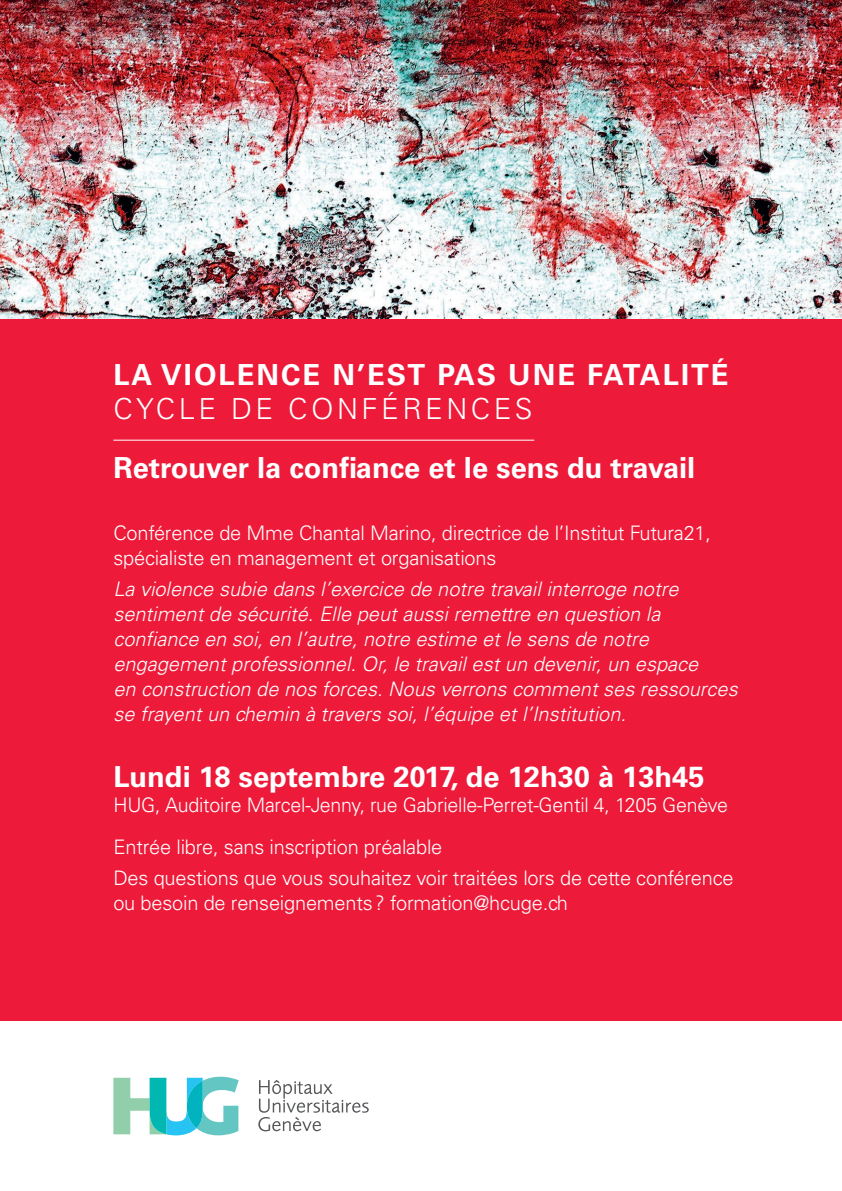
<style>
.page{position:relative;width:842px;height:1191px;background:#fff}
.page>*{position:absolute;margin:0;border:0;box-sizing:border-box;transform-origin:0 0}
.t1{font:700 29px "Univers LT Std";color:#fff}
.t2{font:700 29px "Univers LT Std";letter-spacing:.07em;color:#fff}
.t3{font:300 29px "Univers LT Std";letter-spacing:.12em;color:#fff}
.t4{font:italic 300 20px/25px "Univers LT Std";color:#fff}
.t5{font:300 20px/25px "Univers LT Std";letter-spacing:-.01em;color:#fff}
</style>
<div class="page">
<div style="left:0;top:0;width:842px;height:1020px;background:#ed1a3a"></div>
<svg style="left:113px;top:1076px;width:126px;height:59px"></svg>
<svg style="left:258px;top:1080px;width:111px;height:51px"></svg>
<hr style="left:113px;top:440px;width:421px;height:1px;background:#fff">
<img style="left:0;top:0;width:842px;height:318px">
<h1 class="t2" style="left:113px;top:357px;width:617px">LA VIOLENCE N’EST PAS UNE FATALITÉ</h1>
<h1 class="t3" style="left:113px;top:391px;width:421px">CYCLE DE CONFÉRENCES</h1>
<h1 class="t1" style="left:113px;top:451px;width:583px">Retrouver la confiance et le sens du travail</h1>
<p class="t5" style="left:113px;top:521px;width:599px">Conférence de Mme Chantal Marino, directrice de l’Institut Futura21, spécialiste en management et organisations</p>
<p class="t4" style="left:113px;top:577px;width:626px">La violence subie dans l’exercice de notre travail interroge notre sentiment de sécurité. Elle peut aussi remettre en question la confiance en soi, en l’autre, notre estime et le sens de notre engagement professionnel. Or, le travail est un devenir, un espace<br>en construction de nos forces. Nous verrons comment ses ressources se frayent un chemin à travers soi, l’équipe et l’Institution.</p>
<h1 class="t1" style="left:113px;top:760px;width:593px">Lundi 18 septembre 2017, de 12h30 à 13h45</h1>
<p class="t5" style="left:113px;top:784px;width:616px;line-height:42px">HUG, Auditoire Marcel-Jenny, rue Gabrielle-Perret-Gentil 4, 1205 Genève<br>Entrée libre, sans inscription préalable</p>
<p class="t5" style="left:113px;top:865px;width:622px">Des questions que vous souhaitez voir traitées lors de cette conférence ou besoin de renseignements? formation@hcuge.ch</p>
</div>
